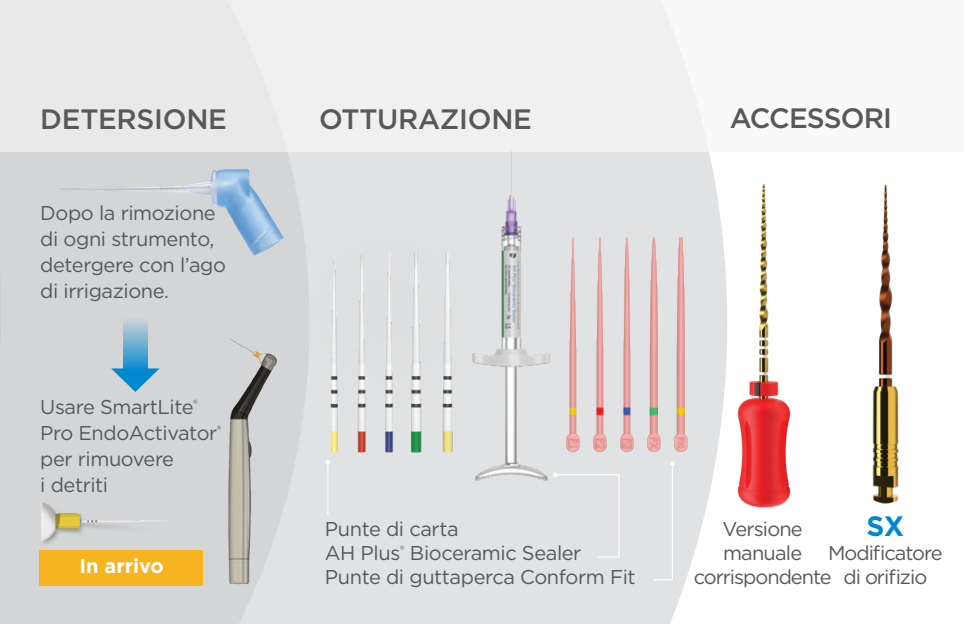
<style>
.page{position:relative;width:964px;height:624px;background:#fff}
.page>*{position:absolute;margin:0;border:0;box-sizing:border-box;transform-origin:0 0}
.t1{font:500 28px "Gotham";letter-spacing:-.01em;color:#57585a}
.t2{font:500 28px "Gotham";letter-spacing:-.03em;color:#57585a}
.t3{font:700 28px "Gotham";color:#0088ce}
.t4{font:20px/26px "Gotham";letter-spacing:-.02em;color:#57585a}
.t5{font:20px/24px "Gotham";letter-spacing:-.05em;color:#57585a;text-align:center}
.t6{font:700 20px "Gotham";color:#fff}
</style>
<div class="page">
<div style="left:309px;top:151px;width:412px;height:473px;background:#e1e2e4"></div>
<svg style="left:1px;top:151px;width:308px;height:473px;background:#d5d5d7"></svg>
<svg style="left:0;top:151px;width:1px;height:473px"></svg>
<img style="left:667px;top:231px;width:24px;height:227px">
<img style="left:640px;top:231px;width:24px;height:227px">
<img style="left:613px;top:231px;width:24px;height:227px">
<img style="left:586px;top:231px;width:24px;height:227px">
<img style="left:559px;top:231px;width:24px;height:227px">
<div style="left:652px;top:461px;width:23px;height:120px;background:#e1e2e4"></div>
<div style="left:553px;top:472px;width:67px;height:86px;background:#e1e2e4"></div>
<hr style="left:327px;top:462px;width:1px;height:52px;background:#fff">
<div style="left:0;top:0;width:964px;height:151px;background:#f0f0f1"></div>
<img style="left:56px;top:159px;width:234px;height:104px">
<img style="left:36px;top:497px;width:145px;height:47px">
<div style="left:40px;top:550px;width:163px;height:35px;background:#f8b321"></div>
<img style="left:872px;top:184px;width:27px;height:320px">
<img style="left:215px;top:327px;width:74px;height:259px">
<img style="left:721px;top:183px;width:70px;height:325px">
<img style="left:464px;top:151px;width:94px;height:335px">
<svg style="left:111px;top:368px;width:49px;height:24px"></svg>
<div style="left:123px;top:317px;width:25px;height:55px;background:linear-gradient(to bottom,#d6d5d7,#0389ce)"></div>
<img style="left:282px;top:204px;width:208px;height:209px;border-radius:104px">
<img style="left:325px;top:226px;width:19px;height:239px">
<img style="left:353px;top:226px;width:18px;height:239px">
<img style="left:380px;top:226px;width:18px;height:239px">
<img style="left:406px;top:226px;width:18px;height:239px">
<img style="left:439px;top:222px;width:18px;height:234px">
<h1 class="t1" style="left:40px;top:101px;width:188px">DETERSIONE</h1>
<h1 class="t2" style="left:730px;top:100px;width:164px">ACCESSORI</h1>
<h1 class="t1" style="left:319px;top:101px;width:214px">OTTURAZIONE</h1>
<p class="t4" style="left:40px;top:200px;width:187px">Dopo la rimozione di ogni strumento, detergere con l’ago di irrigazione.</p>
<p class="t4" style="left:40px;top:393px;width:183px">Usare SmartLite<sup>®<br></sup>Pro EndoActivator<sup>® </sup>per rimuovere<br>i detriti</p>
<p class="t6" style="left:79px;top:552px;width:86px">In arrivo</p>
<p class="t4" style="left:325px;top:516px;width:312px;line-height:24px">Punte di carta<br>AH Plus<sup>®</sup> Bioceramic Sealer<br>Punte di guttaperca Conform Fit</p>
<h1 class="t3" style="left:866px;top:507px;width:39px">SX</h1>
<p class="t5" style="left:828px;top:540px;width:116px">Modificatore di orifizio</p>
<p class="t5" style="left:694px;top:516px;width:140px">Versione manuale corrispondente</p>
</div>
